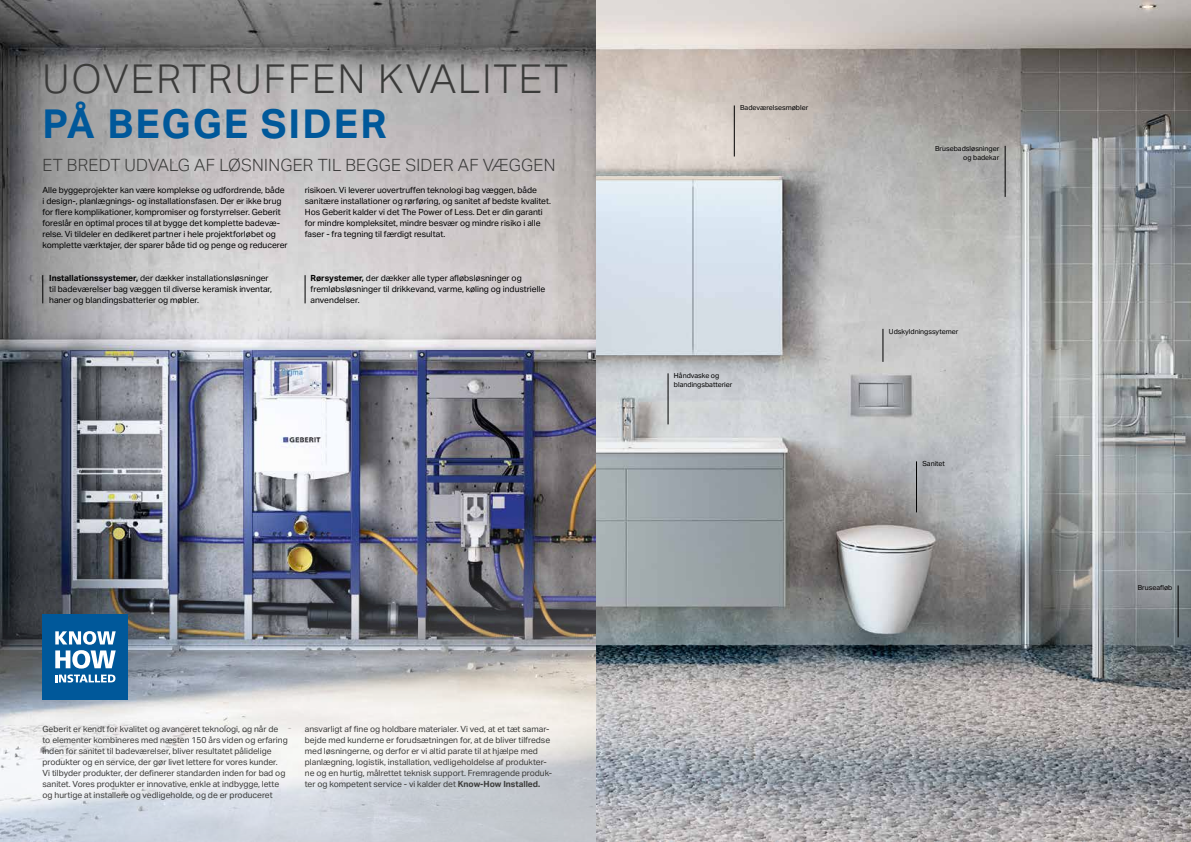
<style>
.page{position:relative;width:1191px;height:842px;background:#fff}
.page>*{position:absolute;margin:0;border:0;box-sizing:border-box;transform-origin:0 0}
.t1{font:300 40px "Aktiv Grotesk Geberit";letter-spacing:.05em;color:#3b3b3a}
.t2{font:700 40px "Aktiv Grotesk Geberit";letter-spacing:.05em;color:#00589a}
.t3{font:300 17px "Aktiv Grotesk Geberit";letter-spacing:.015em;color:#3b3b3a}
.t4{font:8.5px/11px "Aktiv Grotesk Geberit";color:#000}
.t5{font:8.5px/11px "Aktiv Grotesk Geberit";color:#3b3b3a}
.t6{font:7px/9px "Aktiv Grotesk Geberit";color:#000;text-align:right}
.s1{font-weight:700}
</style>
<div class="page">
<img style="left:0;top:0;width:1191px;height:842px">
<hr style="left:734px;top:105px;width:1px;height:51px;background:#000">
<div style="left:929px;top:140px;width:75px;height:27px;background:#aaaaa8"></div>
<hr style="left:1005px;top:146px;width:1px;height:51px;background:#000">
<hr style="left:668px;top:373px;width:1px;height:51px;background:#000">
<hr style="left:882px;top:329px;width:1px;height:33px;background:#000">
<hr style="left:916px;top:461px;width:1px;height:51px;background:#000">
<div style="left:1132px;top:579px;width:46px;height:18px;background:#fff;opacity:.35"></div>
<hr style="left:1177px;top:585px;width:1px;height:52px;background:#000">
<svg style="left:43px;top:275px;width:1px;height:28px"></svg>
<svg style="left:305px;top:275px;width:1px;height:28px"></svg>
<img style="left:0;top:442px;width:595px;height:400px">
<div style="left:43px;top:614px;width:85px;height:85px;background:#00589a"></div>
<svg style="left:55px;top:631px;width:61px;height:51px"></svg>
<h1 class="t1" style="left:43px;top:56px;width:527px">UOVERTRUFFEN KVALITET</h1>
<h1 class="t2" style="left:43px;top:99px;width:345px">PÅ BEGGE SIDER</h1>
<h2 class="t3" style="left:43px;top:156px;width:514px">ET BREDT UDVALG AF LØSNINGER TIL BEGGE SIDER AF VÆGGEN</h2>
<p class="t4" style="left:43px;top:185px;width:247px">Alle byggeprojekter kan være komplekse og udfordrende, både i design-, planlægnings- og installationsfasen. Der er ikke brug for flere komplikationer, kompromiser og forstyrrelser. Geberit foreslår en optimal proces til at bygge det komplette badevæ&shy;relse. Vi tildeler en dedikeret partner i hele projektforløbet og komplette værktøjer, der sparer både tid og penge og reducerer</p>
<p class="t4" style="left:305px;top:185px;width:247px">risikoen. Vi leverer uovertruffen teknologi bag væggen, både sanitære installationer og rørføring, og sanitet af bedste kvalitet.<br>Hos Geberit kalder vi det The Power of Less. Det er din garanti for mindre kompleksitet, mindre besvær og mindre risiko i alle faser - fra tegning til færdigt resultat.</p>
<p class="t4" style="left:49px;top:273px;width:224px"><span class="s1">Installationssystemer,</span> der dækker installationsløsninger til badeværelser bag væggen til diverse keramisk inventar, haner og blandingsbatterier og møbler.</p>
<p class="t4" style="left:311px;top:273px;width:236px"><span class="s1">Rørsystemer,</span> der dækker alle typer afløbsløsninger og fremløbsløsninger til drikkevand, varme, køling og industrielle anvendelser.</p>
<p class="t5" style="left:43px;top:724px;width:247px">Geberit er kendt for kvalitet og avanceret teknologi, og når de to elementer kombineres med næsten 150 års viden og erfaring inden for sanitet til badeværelser, bliver resultatet pålidelige produkter og en service, der gør livet lettere for vores kunder.<br>Vi tilbyder produkter, der definerer standarden inden for bad og sanitet. Vores produkter er innovative, enkle at indbygge, lette og hurtige at installere og vedligeholde, og de er produceret</p>
<p class="t5" style="left:305px;top:724px;width:249px">ansvarligt af fine og holdbare materialer. Vi ved, at et tæt samar&shy;bejde med kunderne er forudsætningen for, at de bliver tilfredse med løsningerne, og derfor er vi altid parate til at hjælpe med planlægning, logistik, installation, vedligeholdelse af produkter&shy;ne og en hurtig, målrettet teknisk support. Fremragende produk&shy;ter og kompetent service - vi kalder det <span class="s1">Know-How Installed.</span></p>
<p class="t6" style="left:740px;top:103px;width:70px">Badeværelsesmøbler</p>
<p class="t6" style="left:674px;top:371px;width:60px;text-align:left">Håndvaske og blandingsbatterier</p>
<p class="t6" style="left:935px;top:144px;width:66px">Brusebadsløsninger og badekar</p>
<p class="t6" style="left:889px;top:327px;width:71px">Udskyldningssytemer</p>
<p class="t6" style="left:922px;top:459px;width:24px">Sanitet</p>
<p class="t6" style="left:1137px;top:583px;width:36px">Bruseafløb</p>
</div>
